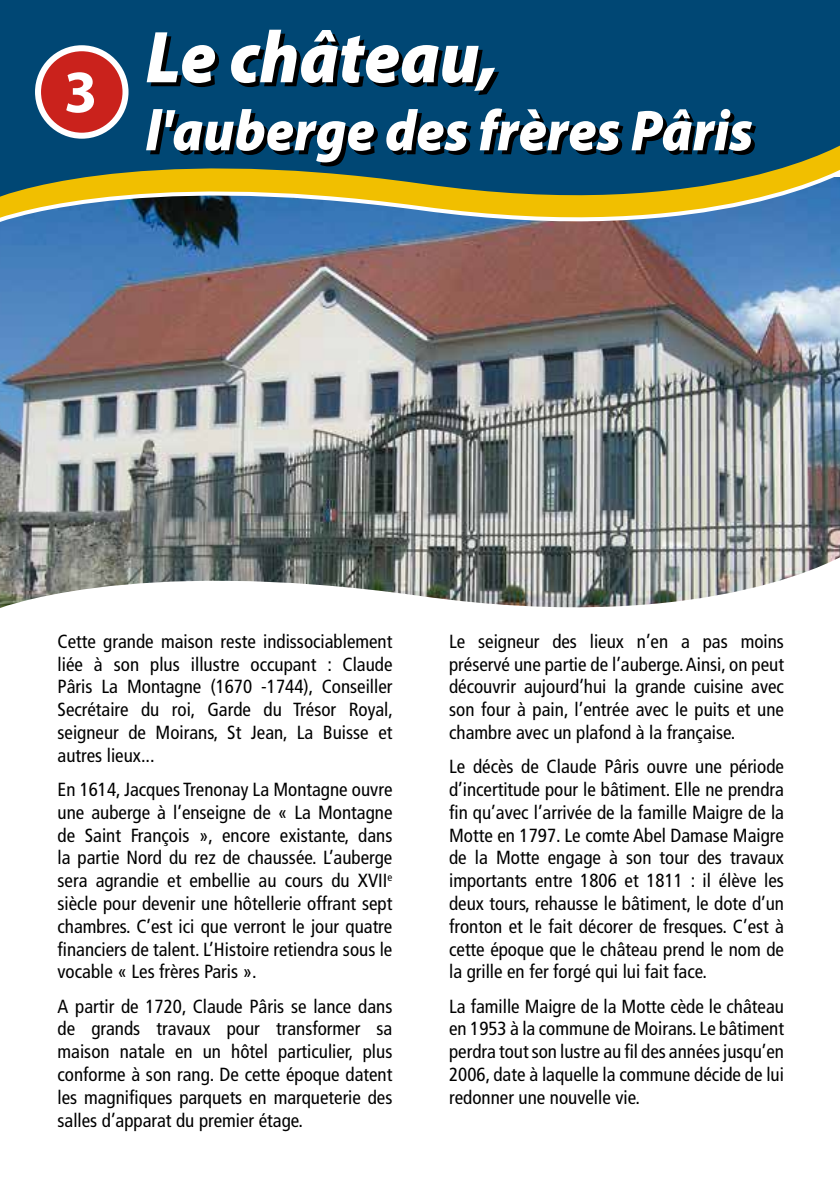
<style>
.page{position:relative;width:840px;height:1191px;background:#fff}
.page>*{position:absolute;margin:0;border:0;box-sizing:border-box;transform-origin:0 0}
.t1{font:italic 900 74px "Myriad Pro";color:#fff;scale:.94 1}
.t2{font:italic 900 58px "Myriad Pro";color:#fff;scale:.94 1}
.t3{font:condensed 19px/22.8px "Frutiger";color:#000;text-align:justify}
</style>
<div class="page">
<img style="left:0;top:248px;width:839px;height:304px">
<svg style="left:0;top:225px;width:839px;height:23px;background:#4f709b"></svg>
<svg style="left:0;top:0;width:839px;height:225px;background:#225a6d"></svg>
<div style="left:38px;top:48px;width:87px;height:88px;background:#ca221c;border-radius:50%"></div>
<div style="left:35px;top:45px;width:93px;height:94px;border:6px solid #fff;border-radius:50%"></div>
<svg style="left:0;top:552px;width:839px;height:56px"></svg>
<h1 class="t1" style="left:64px;top:8px;width:463px"><sub>3</sub> Le château,</h1>
<h2 class="t2" style="left:146px;top:92px;width:647px">l'auberge des frères Pâris</h2>
<p class="t3" style="left:57px;top:630px;width:337px">Cette grande maison reste indissociablement liée à son plus illustre occupant : Claude Pâris La Montagne (1670 -1744), Conseiller Secrétaire du roi, Garde du Trésor Royal, seigneur de Moirans, St Jean, La Buisse et autres lieux...</p>
<p class="t3" style="left:57px;top:778px;width:336px">En 1614, Jacques Trenonay La Montagne ouvre une auberge à l’enseigne de « La Montagne de Saint François », encore existante, dans la partie Nord du rez de chaussée. L’auberge sera agrandie et embellie au cours du XVII<sup>e </sup>siècle pour devenir une hôtellerie offrant sept chambres. C’est ici que verront le jour quatre financiers de talent. L’Histoire retiendra sous le vocable « Les frères Paris ».</p>
<p class="t3" style="left:57px;top:994px;width:336px">A partir de 1720, Claude Pâris se lance dans de grands travaux pour transformer sa maison natale en un hôtel particulier, plus conforme à son rang. De cette époque datent les magnifiques parquets en marqueterie des salles d’apparat du premier étage.</p>
<p class="t3" style="left:449px;top:630px;width:336px">Le seigneur des lieux n’en a pas moins préservé une partie de l’auberge. Ainsi, on peut découvrir aujourd’hui la grande cuisine avec son four à pain, l’entrée avec le puits et une chambre avec un plafond à la française.</p>
<p class="t3" style="left:449px;top:755px;width:336px">Le décès de Claude Pâris ouvre une période d’incertitude pour le bâtiment. Elle ne prendra fin qu’avec l’arrivée de la famille Maigre de la Motte en 1797. Le comte Abel Damase Maigre de la Motte engage à son tour des travaux importants entre 1806 et 1811 : il élève les deux tours, rehausse le bâtiment, le dote d’un fronton et le fait décorer de fresques. C’est à cette époque que le château prend le nom de la grille en fer forgé qui lui fait face.</p>
<p class="t3" style="left:449px;top:994px;width:336px">La famille Maigre de la Motte cède le château en 1953 à la commune de Moirans. Le bâtiment perdra tout son lustre au fil des années jusqu’en 2006, date à laquelle la commune décide de lui redonner une nouvelle vie.</p>
</div>
